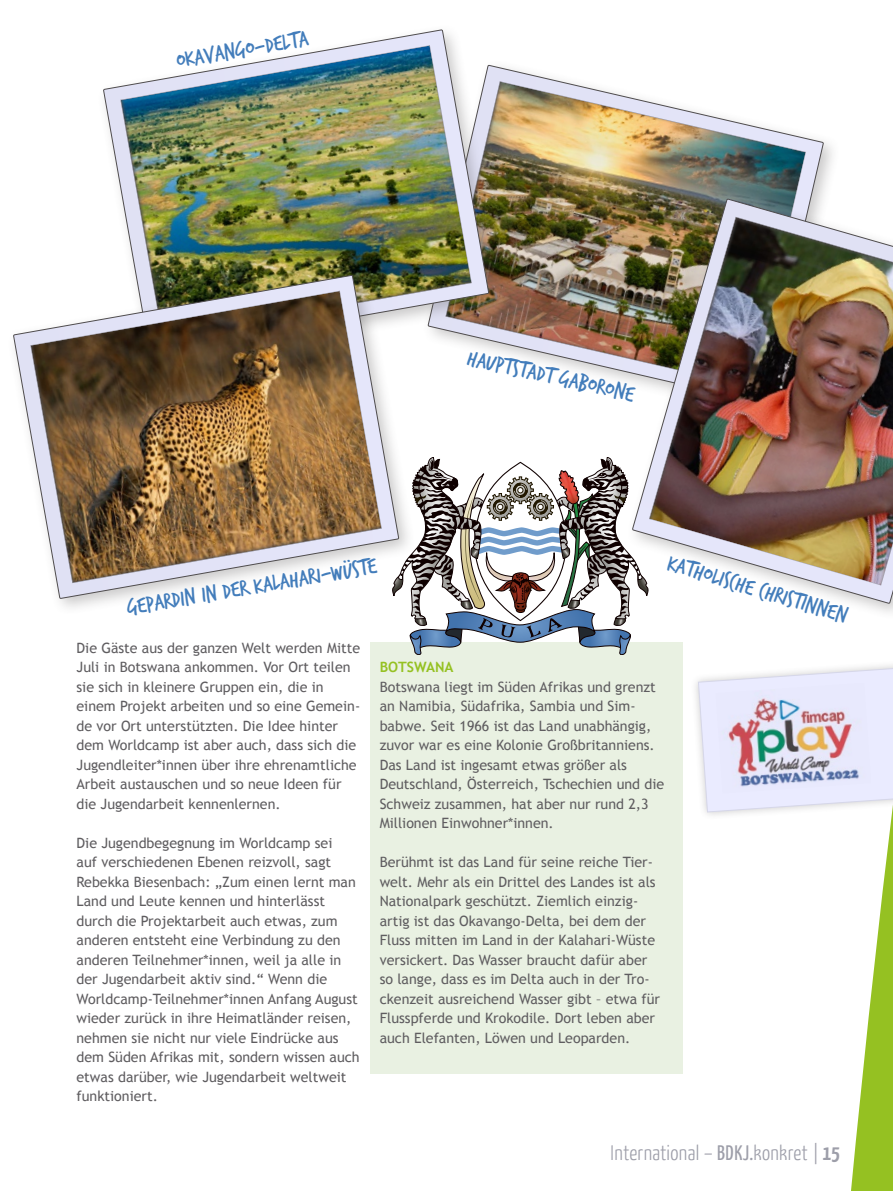
<style>
.page{position:relative;width:893px;height:1191px;background:#fff}
.page>*{position:absolute;margin:0;border:0;box-sizing:border-box;transform-origin:0 0}
.Text{font:24px "Trash Hand";color:#437dbb}
.t1{font:300 21px "BDKJ";color:#9d9ea9}
.Text-2{font:14.25px/19.5px "Trebuchet MS";color:#5f5d60}
.kleine_grüne_Übersch{font:700 14.25px "Trebuchet MS";color:#95c122}
.s1{font-weight:400}
.s2{font-weight:700}
</style>
<div class="page">
<img style="left:506px;top:68px;width:314px;height:313px">
<div style="left:370px;top:642px;width:313px;height:431px;background:#e9f1e2"></div>
<svg style="left:409px;top:457px;width:222px;height:198px"></svg>
<div style="left:97px;top:24px;width:409px;height:346px;background:#4f4c4d;opacity:.3"></div>
<svg style="left:104px;top:30px;width:385px;height:323px"></svg>
<img style="left:117px;top:30px;width:369px;height:321px">
<div style="left:7px;top:269px;width:409px;height:346px;background:#4f4c4d;opacity:.3"></div>
<svg style="left:14px;top:275px;width:385px;height:323px"></svg>
<img style="left:27px;top:276px;width:369px;height:321px">
<div style="left:626px;top:193px;width:267px;height:427px;background:#4f4c4d;opacity:.3"></div>
<svg style="left:632px;top:199px;width:261px;height:404px"></svg>
<img style="left:632px;top:212px;width:261px;height:388px">
<svg style="left:698px;top:665px;width:195px;height:526px"></svg>
<img style="left:715px;top:683px;width:156px;height:110px">
<p class="Text" style="left:174px;top:49px;width:135px;rotate:-10deg">Okavango-Delta</p>
<p class="Text" style="left:470px;top:346px;width:172px;rotate:12deg">Hauptstadt Gaborone</p>
<p class="Text" style="left:125px;top:597px;width:254px;rotate:-10deg">GepardIN in der Kalahari-Wüste</p>
<p class="Text" style="left:671px;top:552px;width:188px;rotate:16deg">Katholische Christinnen</p>
<p class="Text-2" style="left:77px;top:638px;width:285px">Die Gäste aus der ganzen Welt werden Mitte Juli in Botswana ankommen. Vor Ort teilen sie sich in kleinere Gruppen ein, die in einem Projekt arbeiten und so eine Gemein&shy;de vor Ort unterstützten. Die Idee hinter dem Worldcamp ist aber auch, dass sich die Jugendleiter*innen über ihre ehrenamtliche Arbeit austauschen und so neue Ideen für die Jugendarbeit kennenlernen.</p>
<p class="Text-2" style="left:77px;top:833px;width:285px">Die Jugendbegegnung im Worldcamp sei<br>auf verschiedenen Ebenen reizvoll, sagt Rebekka Biesenbach: „Zum einen lernt man Land und Leute kennen und hinterlässt durch die Projektarbeit auch etwas, zum anderen entsteht eine Verbindung zu den anderen Teilnehmer*innen, weil ja alle in der Jugendarbeit aktiv sind.“ Wenn die Worldcamp-Teilnehmer*innen Anfang August wieder zurück in ihre Heimatländer reisen, nehmen sie nicht nur viele Eindrücke aus dem Süden Afrikas mit, sondern wissen auch etwas darüber, wie Jugendarbeit weltweit funktioniert.</p>
<p class="kleine_grüne_Übersch" style="left:380px;top:658px;width:75px">BOTSWANA</p>
<p class="Text-2" style="left:380px;top:677px;width:286px">Botswana liegt im Süden Afrikas und grenzt an Namibia, Südafrika, Sambia und Sim&shy;babwe. Seit 1966 ist das Land unabhängig, zuvor war es eine Kolonie Großbritanniens.<br>Das Land ist ingesamt etwas größer als Deutschland, Österreich, Tschechien und die Schweiz zusammen, hat aber nur rund 2,3<br>Millionen Einwohner*innen.</p>
<p class="Text-2" style="left:380px;top:852px;width:282px">Berühmt ist das Land für seine reiche Tier&shy;welt. Mehr als ein Drittel des Landes ist als Nationalpark geschützt. Ziemlich einzig&shy;artig ist das Okavango-Delta, bei dem der Fluss mitten im Land in der Kalahari-Wüste versickert. Das Wasser braucht dafür aber so lange, dass es im Delta auch in der Tro&shy;ckenzeit ausreichend Wasser gibt – etwa für Flusspferde und Krokodile. Dort leben aber auch Elefanten, Löwen und Leoparden.</p>
<h2 class="t1" style="left:611px;top:1139px;width:231px">International – <span class="s1">BDKJ.</span>konkret | <span class="s2">15</span></h2>
</div>
